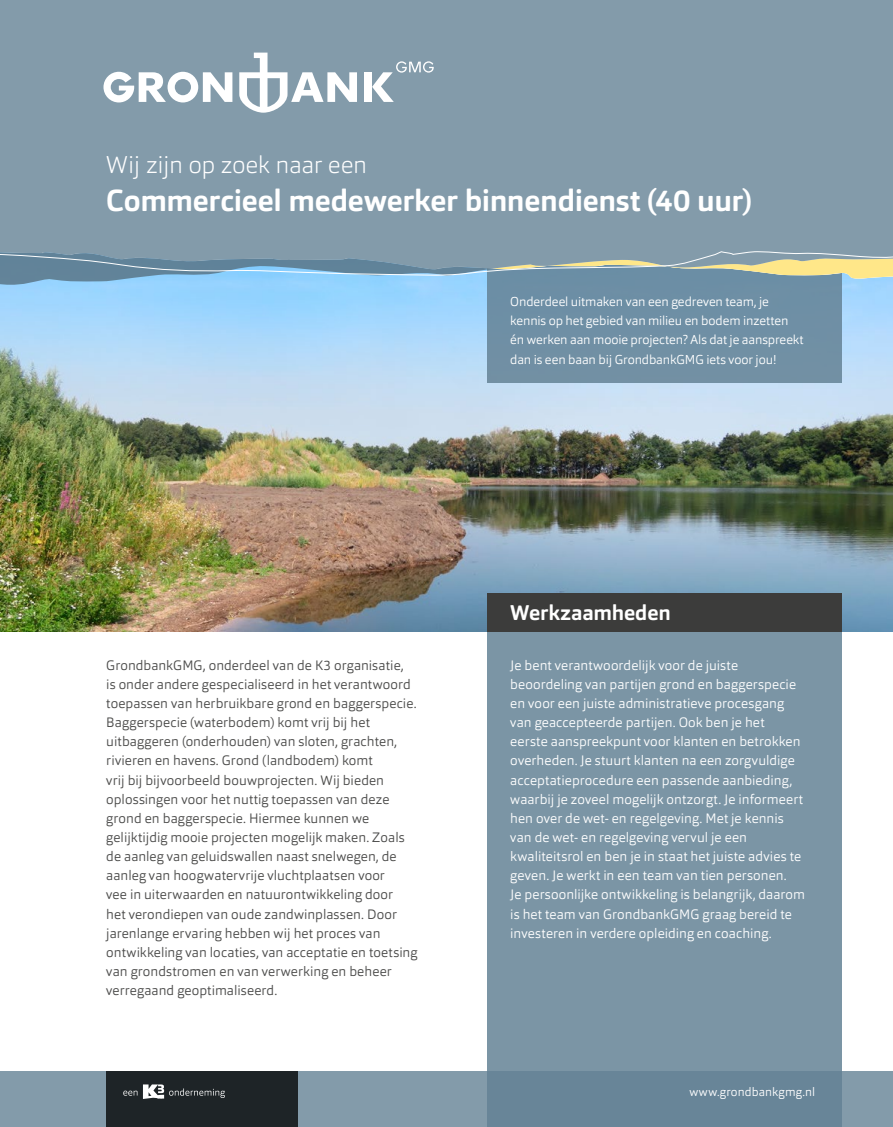
<style>
.page{position:relative;width:893px;height:1127px;background:#fff}
.page>*{position:absolute;margin:0;border:0;box-sizing:border-box;transform-origin:0 0}
.t1{font:700 30px "Orgon";letter-spacing:-.01em;color:#fff}
.t2{font:200 24px "Orgon";letter-spacing:-.01em;color:#fff}
.t3{font:700 21px "Orgon";letter-spacing:-.005em;color:#fff}
.t4{font:300 13.5px/19.2px "Orgon";letter-spacing:.005em;color:#4a4a49}
.t5{font:300 13.5px/19.2px "Orgon";letter-spacing:.005em;color:#fff}
.t6{font:300 12.75px/19.2px "Orgon";letter-spacing:-.01em;color:#fff}
.t7{font:300 12px "Orgon";letter-spacing:.015em;color:#fff}
</style>
<div class="page">
<img style="left:0;top:286px;width:893px;height:345px">
<div style="left:488px;top:631px;width:354px;height:496px;background:#7b95a5"></div>
<div style="left:488px;top:206px;width:354px;height:177px;background:#6f8fa5"></div>
<div style="left:0;top:0;width:893px;height:250px;background:#839baa"></div>
<div style="left:0;top:1071px;width:893px;height:56px;background:linear-gradient(to bottom,#7590a1,#7590a1)"></div>
<div style="left:106px;top:1071px;width:192px;height:56px;background:#1e2427"></div>
<svg style="left:123px;top:1090px;width:14px;height:5px"></svg>
<svg style="left:143px;top:1084px;width:82px;height:15px"></svg>
<div style="left:364px;top:72px;width:8px;height:30px;background:#fff"></div>
<svg style="left:103px;top:72px;width:129px;height:30px"></svg>
<svg style="left:239px;top:53px;width:118px;height:60px"></svg>
<svg style="left:372px;top:61px;width:62px;height:41px;background:#97abb8"></svg>
<div style="left:488px;top:593px;width:354px;height:38px;background:#3c3c3b"></div>
<svg style="left:0;top:250px;width:893px;height:36px"></svg>
<h2 class="t2" style="left:106px;top:149px;width:263px">Wij zijn op zoek naar een</h2>
<h1 class="t1" style="left:106px;top:181px;width:647px">Commercieel medewerker binnendienst (40 uur)</h1>
<p class="t6" style="left:510px;top:292px;width:295px">Onderdeel uitmaken van een gedreven team, je kennis op het gebied van milieu en bodem inzetten én werken aan mooie projecten? Als dat je aanspreekt dan is een baan bij GrondbankGMG iets voor jou!</p>
<p class="t4" style="left:106px;top:655px;width:313px">GrondbankGMG, onderdeel van de K3 organisatie,<br>is onder andere gespecialiseerd in het verantwoord toepassen van herbruikbare grond en baggerspecie.<br>Baggerspecie (waterbodem) komt vrij bij het uitbaggeren (onderhouden) van sloten, grachten, rivieren en havens. Grond (landbodem) komt<br>vrij bij bijvoorbeeld bouwprojecten. Wij bieden oplossingen voor het nuttig toepassen van deze grond en baggerspecie. Hiermee kunnen we gelijktijdig mooie projecten mogelijk maken. Zoals de aanleg van geluidswallen naast snelwegen, de aanleg van hoogwatervrije vluchtplaatsen voor<br>vee in uiterwaarden en natuurontwikkeling door<br>het verondiepen van oude zandwinplassen. Door jarenlange ervaring hebben wij het proces van ontwikkeling van locaties, van acceptatie en toetsing van grondstromen en van verwerking en beheer verregaand geoptimaliseerd.</p>
<h3 class="t3" style="left:510px;top:599px;width:162px">Werkzaamheden</h3>
<p class="t5" style="left:510px;top:655px;width:296px">Je bent verantwoordelijk voor de juiste beoordeling van partijen grond en baggerspecie en voor een juiste administratieve procesgang van geaccepteerde partijen. Ook ben je het eerste aanspreekpunt voor klanten en betrokken overheden. Je stuurt klanten na een zorgvuldige acceptatieprocedure een passende aanbieding, waarbij je zoveel mogelijk ontzorgt. Je informeert hen over de wet- en regelgeving. Met je kennis van de wet- en regelgeving vervul je een kwaliteitsrol en ben je in staat het juiste advies te geven. Je werkt in een team van tien personen.<br>Je persoonlijke ontwikkeling is belangrijk, daarom is het team van GrondbankGMG graag bereid te investeren in verdere opleiding en coaching.</p>
<p class="t7" style="left:689px;top:1084px;width:127px">www.grondbankgmg.nl</p>
</div>
